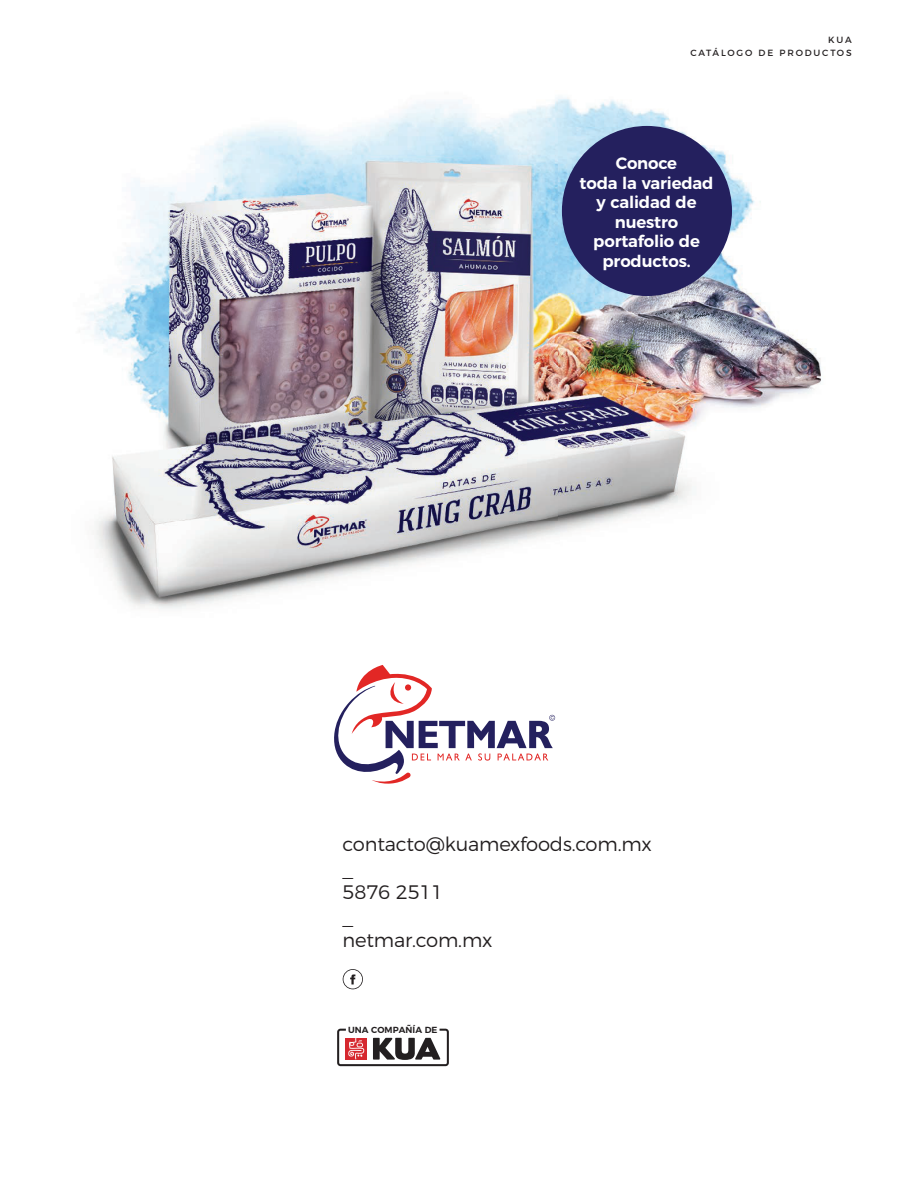
<style>
.page{position:relative;width:918px;height:1188px;background:#fff}
.page>*{position:absolute;margin:0;border:0;box-sizing:border-box;transform-origin:0 0}
.t1{font:300 19.5px/24px "Montserrat";letter-spacing:-.01em;color:#231f20}
.t2{font:600 16.5px/19.5px "Montserrat";letter-spacing:-.01em;color:#fff;text-align:center}
.t3{font:9px/13.5px "Montserrat";letter-spacing:.2em;color:#231f20;text-align:right}
.t4{font:600 8.85px "Montserrat";letter-spacing:.005em;color:#231f20}
</style>
<div class="page">
<img style="left:86px;top:97px;width:735px;height:622px">
<div style="left:562px;top:126px;width:170px;height:170px;background:#24205e;border-radius:50%"></div>
<svg style="left:337px;top:1029px;width:112px;height:37px"></svg>
<svg style="left:343px;top:969px;width:20px;height:20px"></svg>
<svg style="left:329px;top:665px;width:226px;height:119px"></svg>
<p class="t3" style="left:690px;top:32px;width:163px">KUA<br>CATÁLOGO DE PRODUCTOS</p>
<p class="t2" style="left:580px;top:152px;width:135px">Conoce<br>toda la variedad y calidad de nuestro portafolio de productos.</p>
<p class="t1" style="left:343px;top:831px;width:311px">contacto@kuamexfoods.com.mx _<br>5876 2511<br>_<br>netmar.com.mx</p>
<p class="t4" style="left:348px;top:1023px;width:91px">UNA COMPAÑÍA DE</p>
</div>
